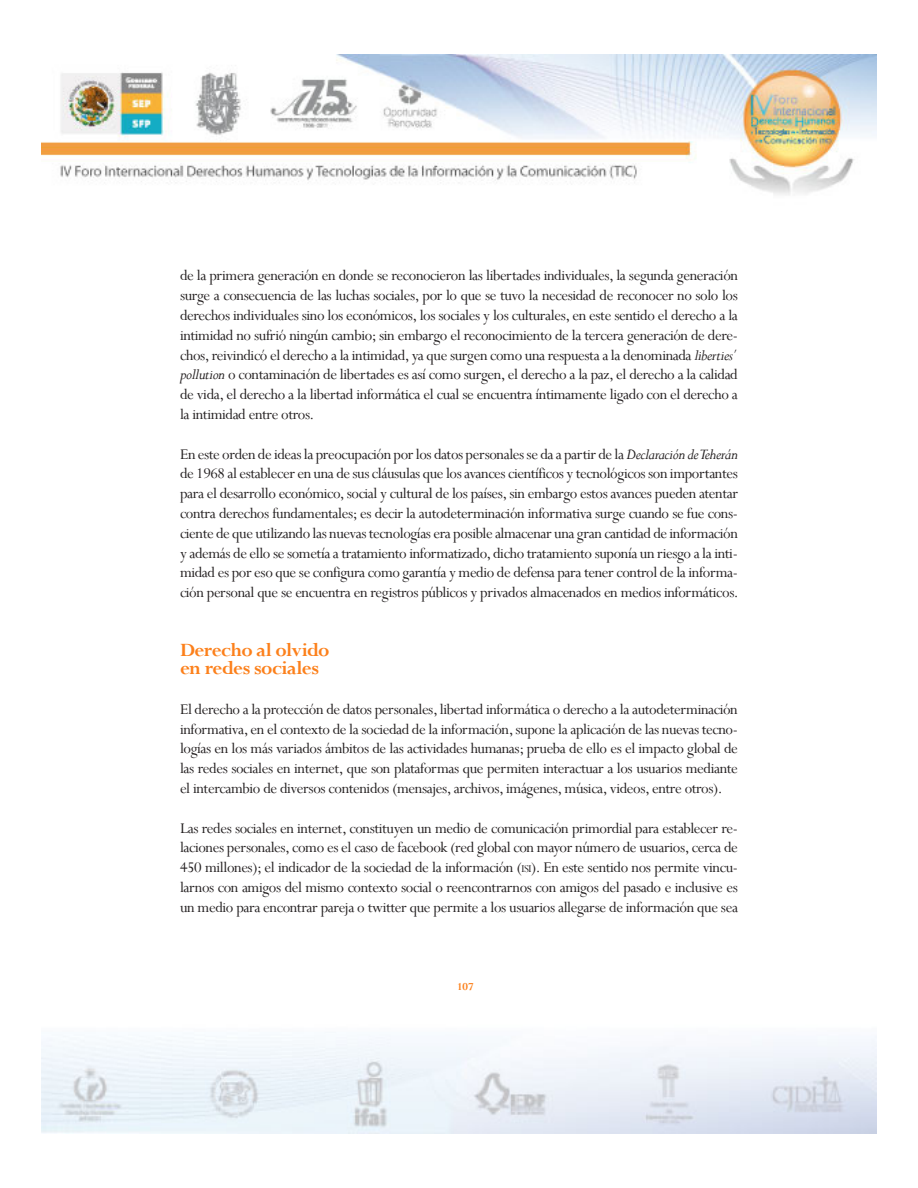
<style>
.page{position:relative;width:918px;height:1188px;background:#fff}
.page>*{position:absolute;margin:0;border:0;box-sizing:border-box;transform-origin:0 0}
.Estilo_de_párrafo_1{font:700 21px "Perpetua";letter-spacing:-.03em;color:#fc801b}
.Estilo_de_párrafo_1-2{font:16.5px/19.8px "Perpetua";letter-spacing:-.025em;color:#231f20;text-align:justify}
.t1{font:12px "Perpetua";color:#fc801b}
.s1{font-style:italic}
.s2{font-size:11.55px}
.s3{font-weight:700}
</style>
<div class="page">
<img style="left:42px;top:54px;width:834px;height:1080px">
<p class="Estilo_de_párrafo_1-2" style="left:180px;top:265px;width:560px">de la primera generación en donde se reconocieron las libertades individuales, la segunda generación surge a consecuencia de las luchas sociales, por lo que se tuvo la necesidad de reconocer no solo los derechos individuales sino los económicos, los sociales y los culturales, en este sentido el derecho a la intimidad no sufrió ningún cambio; sin embargo el reconocimiento de la tercera generación de dere&shy;chos, reivindicó el derecho a la intimidad, ya que surgen como una respuesta a la denominada <span class="s1">liberties</span>´ <span class="s1">pollution</span> o contaminación de libertades es así como surgen, el derecho a la paz, el derecho a la calidad de vida, el derecho a la libertad informática el cual se encuentra íntimamente ligado con el derecho a la intimidad entre otros.</p>
<p class="Estilo_de_párrafo_1-2" style="left:180px;top:444px;width:560px">En este orden de ideas la preocupación por los datos personales se da a partir de la <span class="s1">Declaración de Teherán </span>de 1968 al establecer en una de sus cláusulas que los avances científicos y tecnológicos son importantes para el desarrollo económico, social y cultural de los países, sin embargo estos avances pueden atentar contra derechos fundamentales; es decir la autodeterminación informativa surge cuando se fue cons&shy;ciente de que utilizando las nuevas tecnologías era posible almacenar una gran cantidad de información y además de ello se sometía a tratamiento informatizado, dicho tratamiento suponía un riesgo a la inti&shy;midad es por eso que se configura como garantía y medio de defensa para tener control de la informa&shy;ción personal que se encuentra en registros públicos y privados almacenados en medios informáticos.</p>
<p class="Estilo_de_párrafo_1" style="left:180px;top:636px;width:151px">Derecho al olvido</p>
<p class="Estilo_de_párrafo_1" style="left:180px;top:655px;width:141px">en redes sociales</p>
<p class="Estilo_de_párrafo_1-2" style="left:180px;top:699px;width:560px">El derecho a la protección de datos personales, libertad informática o derecho a la autodeterminación informativa, en el contexto de la sociedad de la información, supone la aplicación de las nuevas tecno&shy;logías en los más variados ámbitos de las actividades humanas; prueba de ello es el impacto global de las redes sociales en internet, que son plataformas que permiten interactuar a los usuarios mediante el intercambio de diversos contenidos (mensajes, archivos, imágenes, música, videos, entre otros).</p>
<p class="Estilo_de_párrafo_1-2" style="left:180px;top:818px;width:560px">Las redes sociales en internet, constituyen un medio de comunicación primordial para establecer re&shy;laciones personales, como es el caso de facebook (red global con mayor número de usuarios, cerca de 450 millones); el indicador de la sociedad de la información (<span class="s2">isi</span>). En este sentido nos permite vincu&shy;larnos con amigos del mismo contexto social o reencontrarnos con amigos del pasado e inclusive es un medio para encontrar pareja o twitter que permite a los usuarios allegarse de información que sea</p>
<p class="t1" style="left:451px;top:979px;width:24px">107<span class="s3">107</span></p>
</div>
